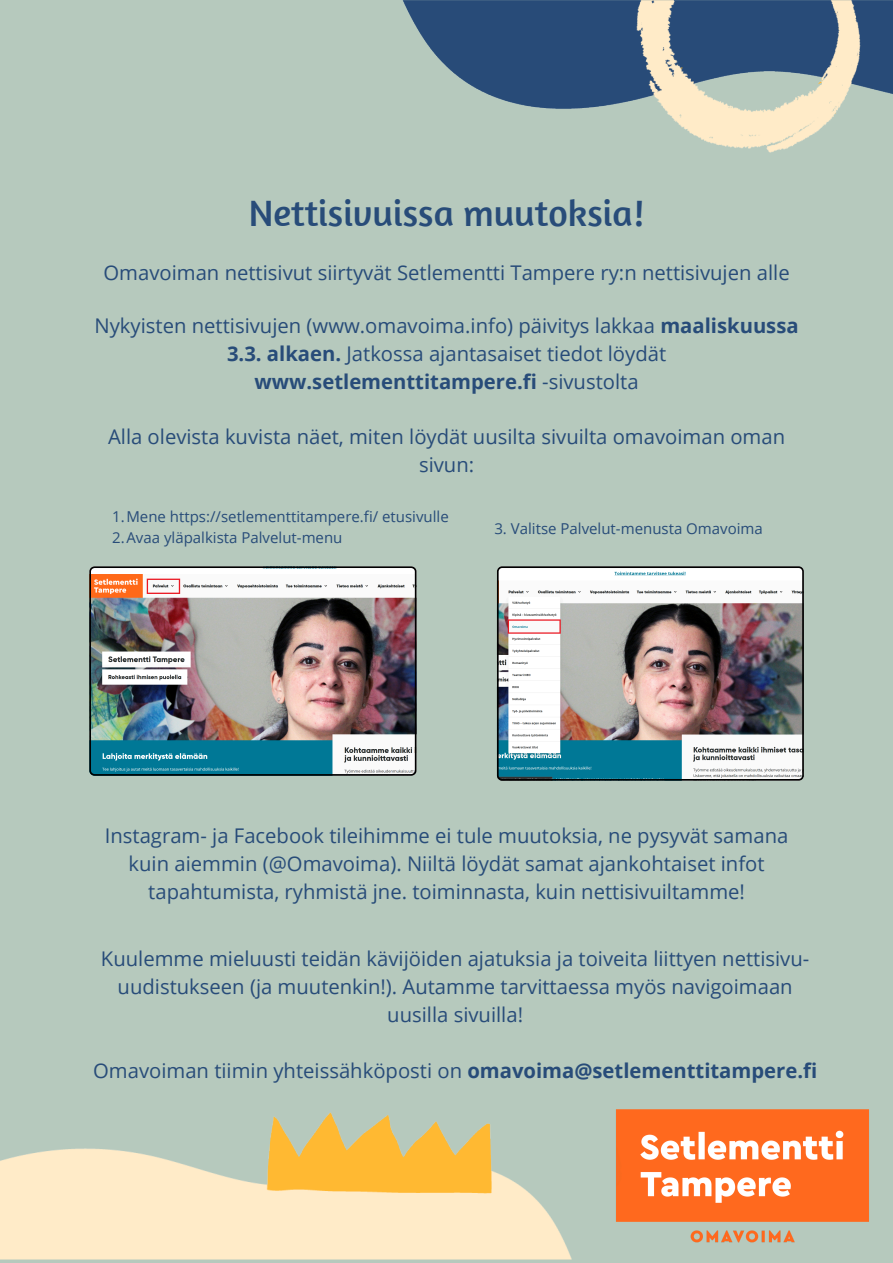
<style>
.page{position:relative;width:893px;height:1263px;background:#b6c9bd}
.page>*{position:absolute;margin:0;border:0;box-sizing:border-box;transform-origin:0 0}
.t1{font:37.5px "Amaranth";color:#284c79}
.t2{font:20.25px/28.1px "Open Sans";color:#284c79;text-align:center}
.t3{font:15px "Open Sans";color:#284c79}
.s1{font-weight:700}
</style>
<div class="page">
<img style="left:402px;top:0;width:491px;height:153px">
<img style="left:89px;top:566px;width:327px;height:210px">
<img style="left:497px;top:566px;width:307px;height:215px">
<img style="left:0;top:1109px;width:869px;height:150px">
<h2 class="t1" style="left:249px;top:189px;width:397px">Nettisivuissa muutoksia!</h2>
<h2 class="t2" style="left:103px;top:258px;width:687px">Omavoiman nettisivut siirtyvät Setlementti Tampere ry:n nettisivujen alle</h2>
<h2 class="t2" style="left:94px;top:311px;width:705px">Nykyisten nettisivujen (www.omavoima.info) päivitys lakkaa <span class="s1">maaliskuussa<br>3.3. alkaen.</span> Jatkossa ajantasaiset tiedot löydät <span class="s1">www.setlementtitampere.fi</span> -sivustolta</h2>
<p class="t2" style="left:108px;top:422px;width:678px">Alla olevista kuvista näet, miten löydät uusilta sivuilta omavoiman oman sivun:</p>
<p class="t3" style="left:112px;top:506px;width:338px">1.Mene https://setlementtitampere.fi/ etusivulle</p>
<p class="t3" style="left:112px;top:527px;width:232px">2.Avaa yläpalkista Palvelut-menu</p>
<p class="t3" style="left:494px;top:518px;width:270px">3. Valitse Palvelut-menusta Omavoima</p>
<p class="t2" style="left:105px;top:821px;width:685px">Instagram- ja Facebook tileihimme ei tule muutoksia, ne pysyvät samana kuin aiemmin (@Omavoima). Niiltä löydät samat ajankohtaiset infot tapahtumista, ryhmistä jne. toiminnasta, kuin nettisivuiltamme!</p>
<h2 class="t2" style="left:101px;top:944px;width:710px">Kuulemme mieluusti teidän kävijöiden ajatuksia ja toiveita liittyen nettisivu&shy;uudistukseen (ja muutenkin!). Autamme tarvittaessa myös navigoimaan uusilla sivuilla!</h2>
<h2 class="t2" style="left:93px;top:1056px;width:725px">Omavoiman tiimin yhteissähköposti on <span class="s1">omavoima@setlementtitampere.fi</span></h2>
</div>
